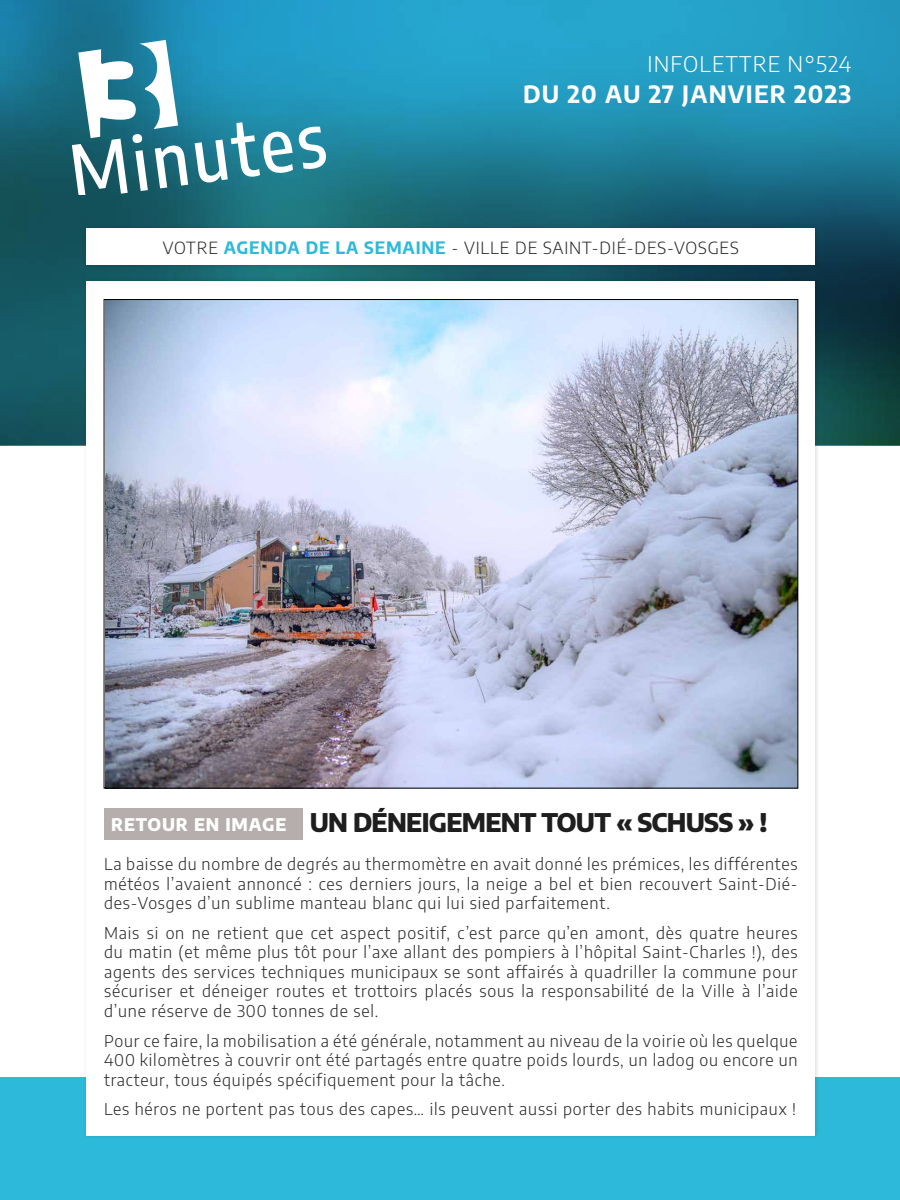
<style>
.page{position:relative;width:900px;height:1200px;background:#fff}
.page>*{position:absolute;margin:0;border:0;box-sizing:border-box;transform-origin:0 0}
.t1{font:800 25.28px "Encode Sans";letter-spacing:-.03em;color:#1e1e1e}
.t2{font:700 23.48px "Encode Sans";letter-spacing:.05em;color:#fff}
.t3{font:300 21.67px "Encode Sans";letter-spacing:.05em;color:#fff}
.t4{font:300 16.8px "Encode Sans";letter-spacing:.05em;color:#282828}
.t5{font:300 16.2px/19.5px "Encode Sans";letter-spacing:.05em;color:#282828;text-align:justify}
.s1{font-weight:700;color:#2db9d9}
.s2{font-size:17.1px;color:#fff}
</style>
<div class="page">
<div style="left:0;top:1077px;width:900px;height:123px;background:#2db9d9"></div>
<svg style="left:0;top:0;width:900px;height:445px;background:#1c7b96"></svg>
<div style="left:82px;top:277px;width:737px;height:863px;background:#000;opacity:.15"></div>
<div style="left:87px;top:281px;width:728px;height:855px;background:#fff"></div>
<div style="left:82px;top:224px;width:738px;height:46px;background:#000;opacity:.15"></div>
<div style="left:87px;top:229px;width:728px;height:36px;background:#fff"></div>
<img style="left:106px;top:301px;width:690px;height:485px">
<div style="left:104px;top:808px;width:198px;height:32px;background:#b5aeac"></div>
<svg style="left:72px;top:40px;width:116px;height:155px"></svg>
<svg style="left:195px;top:122px;width:98px;height:61px"></svg>
<svg style="left:299px;top:127px;width:27px;height:42px"></svg>
<h3 class="t3" style="left:647px;top:49px;width:205px">INFOLETTRE N°524</h3>
<h2 class="t2" style="left:523px;top:77px;width:330px">DU 20 AU 27 JANVIER 2023</h2>
<p class="t4" style="left:163px;top:236px;width:577px">VOTRE <span class="s1">AGENDA DE LA SEMAINE</span> - VILLE DE SAINT-DIÉ-DES-VOSGES</p>
<h1 class="t1" style="left:111px;top:803px;width:658px"><span class="s2">RETOUR EN IMAGE</span> UN DÉNEIGEMENT TOUT « SCHUSS » !</h1>
<p class="t5" style="left:104px;top:854px;width:695px">La baisse du nombre de degrés au thermomètre en avait donné les prémices, les différentes météos l’avaient annoncé : ces derniers jours, la neige a bel et bien recouvert Saint-Dié&shy;des-Vosges d’un sublime manteau blanc qui lui sied parfaitement.</p>
<p class="t5" style="left:104px;top:922px;width:695px">Mais si on ne retient que cet aspect positif, c’est parce qu’en amont, dès quatre heures du matin (et même plus tôt pour l’axe allant des pompiers à l’hôpital Saint-Charles !), des agents des services techniques municipaux se sont affairés à quadriller la commune pour sécuriser et déneiger routes et trottoirs placés sous la responsabilité de la Ville à l’aide d’une réserve de 300 tonnes de sel.</p>
<p class="t5" style="left:104px;top:1030px;width:695px">Pour ce faire, la mobilisation a été générale, notamment au niveau de la voirie où les quelque 400 kilomètres à couvrir ont été partagés entre quatre poids lourds, un ladog ou encore un tracteur, tous équipés spécifiquement pour la tâche.</p>
<p class="t5" style="left:104px;top:1099px;width:693px">Les héros ne portent pas tous des capes… ils peuvent aussi porter des habits municipaux !</p>
</div>
